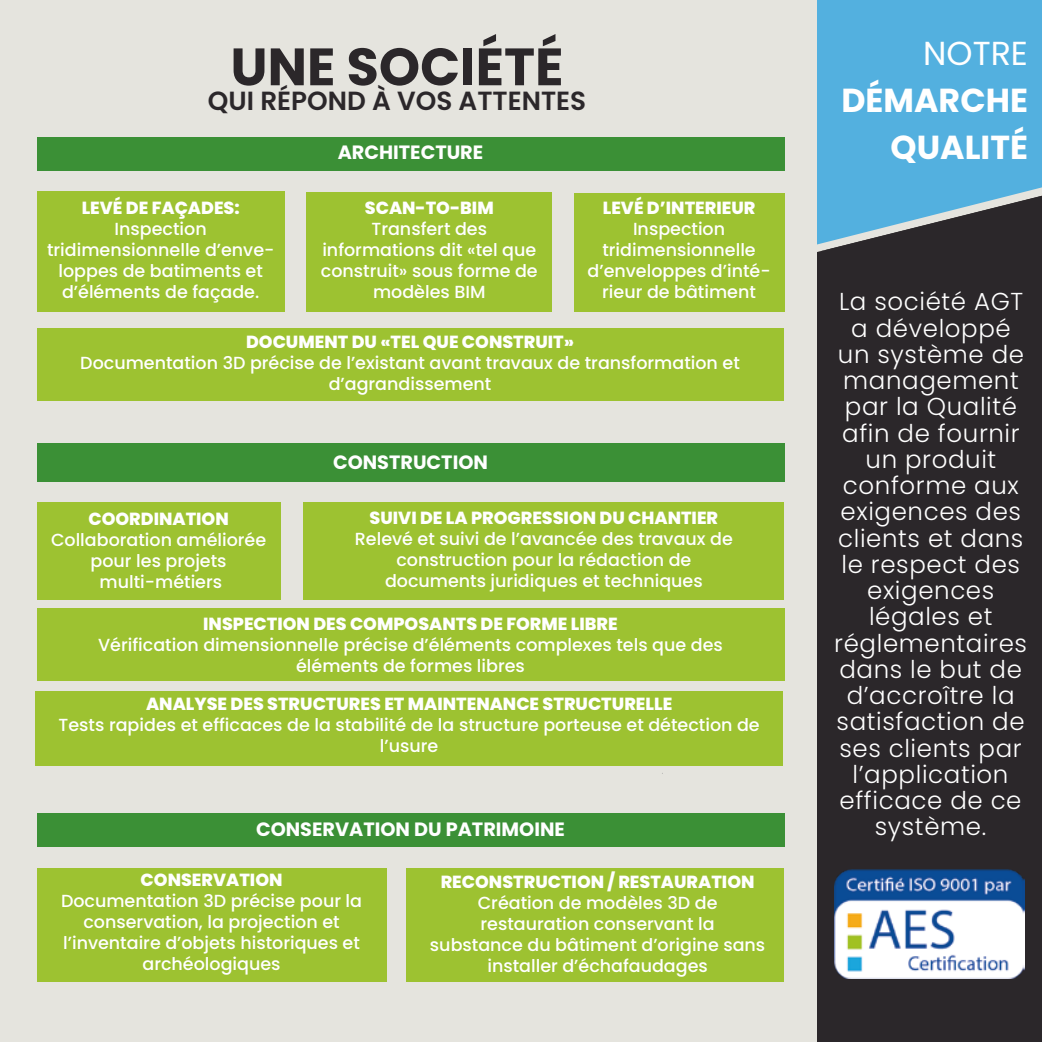
<style>
.page{position:relative;width:1042px;height:1042px;background:#e5e4de}
.page>*{position:absolute;margin:0;border:0;box-sizing:border-box;transform-origin:0 0}
.t1{font:700 52.5px "Poppins";color:#2b272a}
.t2{font:700 33.25px/47.2px "Poppins";color:#fff;text-align:right}
.t3{font:33.25px "Poppins";color:#fff}
.t4{font:600 26.25px "Poppins";color:#2b272a}
.t5{font:300 24.5px/26.2px "Poppins";letter-spacing:.025em;color:#fff;text-align:center}
.t6{font:700 19.25px "Poppins";color:#fff}
.t7{font:500 17.5px/21px "Poppins";color:#fff;text-align:center}
.t8{font:800 17.5px "Poppins";color:#fff}
</style>
<div class="page">
<div style="left:817px;top:252px;width:225px;height:790px;background:#2b272a"></div>
<svg style="left:817px;top:244px;width:225px;height:8px;background:#373436"></svg>
<svg style="left:817px;top:0;width:225px;height:244px;background:#54a6cf"></svg>
<div style="left:37px;top:191px;width:248px;height:121px;background:#9dc231"></div>
<div style="left:37px;top:137px;width:747px;height:33px;background:#3b9036"></div>
<div style="left:37px;top:813px;width:747px;height:33px;background:#3b9036"></div>
<div style="left:37px;top:443px;width:747px;height:38px;background:#3b9036"></div>
<div style="left:306px;top:193px;width:246px;height:119px;background:#9dc231"></div>
<div style="left:37px;top:328px;width:746px;height:73px;background:#9dc231"></div>
<div style="left:574px;top:193px;width:210px;height:119px;background:#9dc231"></div>
<div style="left:35px;top:691px;width:748px;height:75px;background:#9dc231"></div>
<div style="left:303px;top:503px;width:481px;height:97px;background:#9dc231"></div>
<div style="left:37px;top:608px;width:747px;height:73px;background:#9dc231"></div>
<div style="left:37px;top:503px;width:243px;height:97px;background:#9dc231"></div>
<div style="left:37px;top:869px;width:349px;height:113px;background:#9dc231"></div>
<div style="left:407px;top:869px;width:377px;height:113px;background:#9dc231"></div>
<img style="left:834px;top:869px;width:190px;height:109px">
<h1 class="t1" style="left:230px;top:36px;width:334px">UNE SOCIÉTÉ</h1>
<h3 class="t4" style="left:208px;top:86px;width:380px">QUI RÉPOND À VOS ATTENTES</h3>
<p class="t6" style="left:338px;top:141px;width:147px">ARCHITECTURE</p>
<p class="t8" style="left:82px;top:197px;width:160px">LEVÉ DE FAÇADES:</p>
<p class="t7" style="left:47px;top:218px;width:229px">Inspection tridimensionnelle d’enve&shy;loppes de batiments et d’éléments de façade.</p>
<p class="t8" style="left:603px;top:198px;width:154px">LEVÉ D’INTERIEUR</p>
<p class="t7" style="left:587px;top:218px;width:184px">Inspection tridimensionnelle d’enveloppes d’inté&shy;rieur de bâtiment</p>
<p class="t8" style="left:365px;top:197px;width:130px">SCAN-TO-BIM</p>
<p class="t7" style="left:321px;top:218px;width:218px">Transfert des informations dit «tel que construit» sous forme de modèles BIM</p>
<p class="t8" style="left:246px;top:332px;width:329px">DOCUMENT DU «TEL QUE CONSTRUIT»</p>
<p class="t7" style="left:80px;top:353px;width:661px">Documentation 3D précise de l’existant avant travaux de transformation et d’agrandissement</p>
<p class="t6" style="left:333px;top:451px;width:156px">CONSTRUCTION</p>
<p class="t8" style="left:369px;top:508px;width:350px">SUIVI DE LA PROGRESSION DU CHANTIER</p>
<p class="t7" style="left:355px;top:528px;width:379px">Relevé et suivi de l’avancée des travaux de construction pour la rédaction de documents juridiques et techniques</p>
<p class="t8" style="left:203px;top:613px;width:416px">INSPECTION DES COMPOSANTS DE FORME LIBRE</p>
<p class="t7" style="left:98px;top:634px;width:626px">Vérification dimensionnelle précise d’éléments complexes tels que des éléments de formes libres</p>
<p class="t8" style="left:88px;top:508px;width:142px">COORDINATION</p>
<p class="t7" style="left:51px;top:529px;width:217px">Collaboration améliorée pour les projets multi-métiers</p>
<p class="t8" style="left:146px;top:694px;width:528px">ANALYSE DES STRUCTURES ET MAINTENANCE STRUCTURELLE</p>
<p class="t7" style="left:59px;top:714px;width:702px">Tests rapides et efficaces de la stabilité de la structure porteuse et détection de l’usure</p>
<p class="t6" style="left:256px;top:818px;width:310px">CONSERVATION DU PATRIMOINE</p>
<p class="t8" style="left:141px;top:870px;width:143px">CONSERVATION</p>
<p class="t7" style="left:61px;top:891px;width:303px">Documentation 3D précise pour la conservation, la projection et l’inventaire d’objets historiques et archéologiques</p>
<p class="t8" style="left:441px;top:871px;width:315px">RECONSTRUCTION / RESTAURATION</p>
<p class="t7" style="left:430px;top:892px;width:337px">Création de modèles 3D de restauration conservant la<br>substance du bâtiment d’origine sans installer d’échafaudages</p>
<h2 class="t3" style="left:923px;top:34px;width:106px">NOTRE</h2>
<h2 class="t2" style="left:841px;top:77px;width:188px">DÉMARCHE<br>QUALITÉ</h2>
<p class="t5" style="left:834px;top:289px;width:194px">La société AGT a développé un système de management par la Qualité afin de fournir un produit conforme aux exigences des clients et dans le respect des exigences légales et réglementaires dans le but de d’accroître la satisfaction de ses clients par l’application efficace de ce système.</p>
</div>
